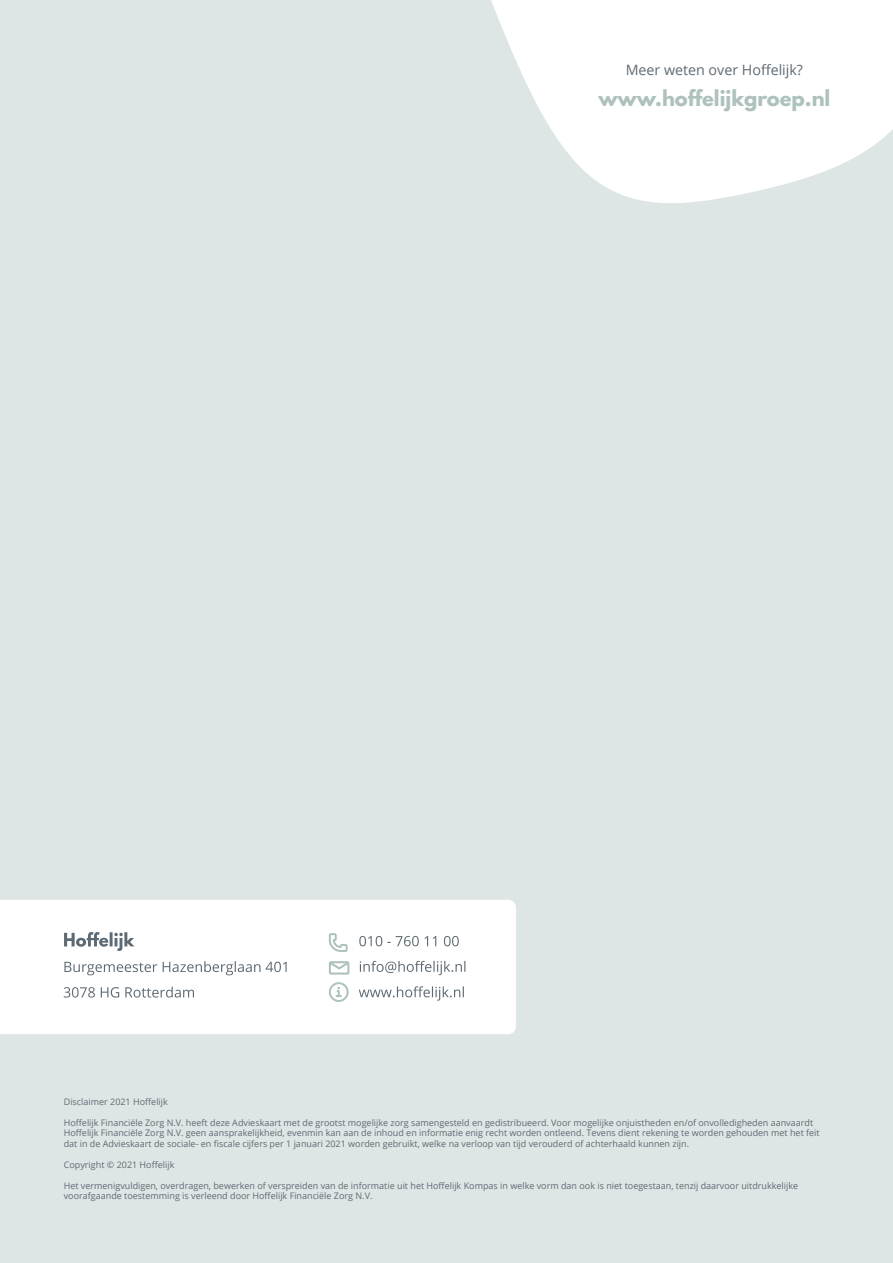
<style>
.page{position:relative;width:893px;height:1263px;background:#dee6e5}
.page>*{position:absolute;margin:0;border:0;box-sizing:border-box;transform-origin:0 0}
.t1{font:700 19.5px "League Spartan";color:#adc1bd}
.t2{font:14.25px "Open Sans";color:#5e6a73}
.t3{font:9px/10.5px "Open Sans";color:#5e6a73}
</style>
<div class="page">
<div style="left:0;top:900px;width:516px;height:134px;background:#fff"></div>
<svg style="left:491px;top:0;width:402px;height:203px;fill:#fff"></svg>
<svg style="left:64px;top:987px;width:130px;height:10px"></svg>
<svg style="left:64px;top:961px;width:223px;height:14px;background:#dee0e2"></svg>
<svg style="left:64px;top:932px;width:70px;height:19px"></svg>
<svg style="left:359px;top:986px;width:105px;height:15px;background:#e0e2e4"></svg>
<svg style="left:360px;top:961px;width:105px;height:14px"></svg>
<svg style="left:359px;top:936px;width:100px;height:10px"></svg>
<svg style="left:329px;top:933px;width:19px;height:19px"></svg>
<svg style="left:329px;top:961px;width:20px;height:13px"></svg>
<svg style="left:329px;top:982px;width:20px;height:20px"></svg>
<h2 class="t2" style="left:626px;top:60px;width:179px">Meer weten over Hoffelijk?</h2>
<h1 class="t1" style="left:598px;top:83px;width:233px">www.hoffelijkgroep.nl</h1>
<p class="t3" style="left:64px;top:1096px;width:106px">Disclaimer 2021 Hoffelijk</p>
<p class="t3" style="left:64px;top:1117px;width:757px">Hoffelijk Financiële Zorg N.V. heeft deze Advieskaart met de grootst mogelijke zorg samengesteld en gedistribueerd. Voor mogelijke onjuistheden en/of onvolledigheden aanvaardt<br>Hoffelijk Financiële Zorg N.V. geen aansprakelijkheid, evenmin kan aan de inhoud en informatie enig recht worden ontleend. Tevens dient rekening te worden gehouden met het feit dat in de Advieskaart de sociale- en fiscale cijfers per 1 januari 2021 worden gebruikt, welke na verloop van tijd verouderd of achterhaald kunnen zijn.</p>
<p class="t3" style="left:64px;top:1159px;width:112px">Copyright © 2021 Hoffelijk</p>
<p class="t3" style="left:64px;top:1180px;width:736px">Het vermenigvuldigen, overdragen, bewerken of verspreiden van de informatie uit het Hoffelijk Kompas in welke vorm dan ook is niet toegestaan, tenzij daarvoor uitdrukkelijke voorafgaande toestemming is verleend door Hoffelijk Financiële Zorg N.V.</p>
</div>
